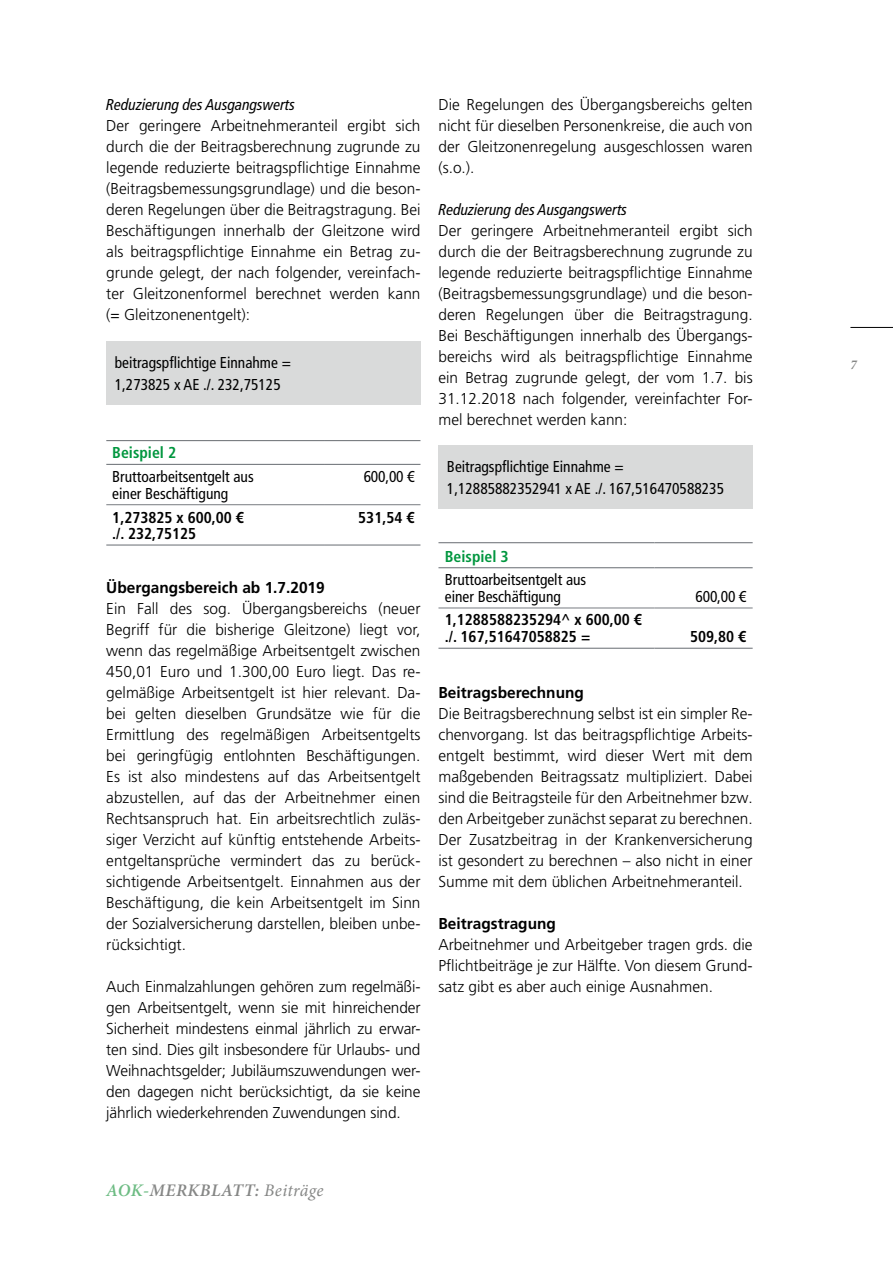
<style>
.page{position:relative;width:893px;height:1263px;background:#fff}
.page>*{position:absolute;margin:0;border:0;box-sizing:border-box;transform-origin:0 0}
.t1{font:italic 600 17.7px "Minion Pro";letter-spacing:.025em;color:#868786}
.t2{font:300 15.75px/21px "Frutiger LT Pro";color:#000;text-align:justify}
.t3{font:condensed 15.75px/22.5px "Frutiger LT Pro";color:#000}
.t4{font:700 condensed 15.75px/16.5px "Frutiger LT Pro";color:#000}
.t5{font:700 15.75px "Frutiger LT Pro";color:#000}
.t6{font:italic condensed 15.75px "Frutiger LT Pro";color:#000}
.t7{font:700 condensed 15.75px "Frutiger LT Pro";color:#00963e}
.t8{font:italic 700 condensed 13.5px "Minion Pro";color:#868786}
.s1{color:#6ebc84}
.s2{font-weight:400}
</style>
<div class="page">
<hr style="left:850px;top:327px;width:43px;height:1px;background:#000">
<div style="left:106px;top:341px;width:314px;height:64px;background:#d9dada"></div>
<hr style="left:654px;top:567px;width:99px;height:1px;background:#787c81">
<hr style="left:438px;top:542px;width:216px;height:1px;background:#787c81">
<hr style="left:654px;top:542px;width:99px;height:1px;background:#787c81">
<hr style="left:654px;top:608px;width:99px;height:1px;background:#787c81">
<hr style="left:438px;top:567px;width:216px;height:1px;background:#787c81">
<hr style="left:438px;top:608px;width:216px;height:1px;background:#787c81">
<hr style="left:438px;top:648px;width:216px;height:1px;background:#787c81">
<hr style="left:654px;top:648px;width:99px;height:1px;background:#787c81">
<div style="left:438px;top:446px;width:315px;height:63px;background:#d9dada"></div>
<hr style="left:106px;top:504px;width:218px;height:1px;background:#787c81">
<hr style="left:324px;top:504px;width:96px;height:1px;background:#787c81">
<hr style="left:106px;top:440px;width:218px;height:1px;background:#787c81">
<hr style="left:324px;top:440px;width:96px;height:1px;background:#787c81">
<hr style="left:106px;top:544px;width:218px;height:2px;background:#787c81">
<hr style="left:324px;top:544px;width:96px;height:2px;background:#787c81">
<hr style="left:106px;top:464px;width:218px;height:1px;background:#787c81">
<hr style="left:324px;top:464px;width:96px;height:1px;background:#787c81">
<p class="t6" style="left:106px;top:96px;width:190px">Reduzierung des Ausgangswerts</p>
<p class="t2" style="left:106px;top:115px;width:316px">Der geringere Arbeitnehmeranteil ergibt sich durch die der Beitragsberechnung zugrunde zu legende reduzierte beitragspflichtige Einnahme (Beitragsbemessungsgrundlage) und die beson&shy;deren Regelungen über die Beitragstragung. Bei Beschäftigungen innerhalb der Gleitzone wird als beitragspflichtige Einnahme ein Betrag zu&shy;grunde gelegt, der nach folgender, vereinfach&shy;ter Gleitzonenformel berechnet werden kann (= Gleitzonenentgelt):</p>
<p class="t3" style="left:115px;top:351px;width:178px">beitragspflichtige Einnahme =<br>1,273825 x AE ./. 232,75125</p>
<p class="t7" style="left:112px;top:444px;width:65px">Beispiel 2</p>
<p class="t3" style="left:112px;top:469px;width:143px;line-height:16.5px">Bruttoarbeitsentgelt aus einer Beschäftigung</p>
<p class="t3" style="left:364px;top:466px;width:52px">600,00 €</p>
<p class="t4" style="left:112px;top:509px;width:133px">1,273825 x 600,00 € ./. 232,75125</p>
<p class="t4" style="left:358px;top:509px;width:58px">531,54 €</p>
<p class="t5" style="left:106px;top:579px;width:220px">Übergangsbereich ab 1.7.2019</p>
<p class="t2" style="left:106px;top:598px;width:316px">Ein Fall des sog. Übergangsbereichs (neuer Begriff für die bisherige Gleitzone) liegt vor, wenn das regelmäßige Arbeitsentgelt zwischen 450,01 Euro und 1.300,00 Euro liegt. Das re&shy;gelmäßige Arbeitsentgelt ist hier relevant. Da&shy;bei gelten dieselben Grundsätze wie für die Ermittlung des regelmäßigen Arbeitsentgelts bei geringfügig entlohnten Beschäftigungen.<br>Es ist also mindestens auf das Arbeitsentgelt abzustellen, auf das der Arbeitnehmer einen Rechtsanspruch hat. Ein arbeitsrechtlich zuläs&shy;siger Verzicht auf künftig entstehende Arbeits&shy;entgeltansprüche vermindert das zu berück&shy;sichtigende Arbeitsentgelt. Einnahmen aus der Beschäftigung, die kein Arbeitsentgelt im Sinn der Sozialversicherung darstellen, bleiben unbe&shy;rücksichtigt.</p>
<p class="t2" style="left:106px;top:976px;width:316px">Auch Einmalzahlungen gehören zum regelmäßi&shy;gen Arbeitsentgelt, wenn sie mit hinreichender Sicherheit mindestens einmal jährlich zu erwar&shy;ten sind. Dies gilt insbesondere für Urlaubs- und Weihnachtsgelder; Jubiläumszuwendungen wer&shy;den dagegen nicht berücksichtigt, da sie keine jährlich wiederkehrenden Zuwendungen sind.</p>
<p class="t2" style="left:438px;top:94px;width:316px">Die Regelungen des Übergangsbereichs gelten nicht für dieselben Personenkreise, die auch von der Gleitzonenregelung ausgeschlossen waren (s.o.).</p>
<p class="t6" style="left:438px;top:201px;width:190px">Reduzierung des Ausgangswerts</p>
<p class="t2" style="left:438px;top:220px;width:316px">Der geringere Arbeitnehmeranteil ergibt sich durch die der Beitragsberechnung zugrunde zu legende reduzierte beitragspflichtige Einnahme (Beitragsbemessungsgrundlage) und die beson&shy;deren Regelungen über die Beitragstragung.<br>Bei Beschäftigungen innerhalb des Übergangs&shy;bereichs wird als beitragspflichtige Einnahme ein Betrag zugrunde gelegt, der vom 1.7. bis 31.12.2018 nach folgender, vereinfachter For&shy;mel berechnet werden kann:</p>
<p class="t3" style="left:447px;top:455px;width:279px">Beitragspflichtige Einnahme =<br>1,12885882352941 x AE ./. 167,516470588235</p>
<p class="t7" style="left:445px;top:547px;width:65px">Beispiel 3</p>
<p class="t3" style="left:445px;top:571px;width:143px;line-height:16.5px">Bruttoarbeitsentgelt aus einer Beschäftigung</p>
<p class="t4" style="left:445px;top:612px;width:198px">1,1288588235294^ x 600,00 € ./. 167,51647058825 =</p>
<p class="t3" style="left:695px;top:585px;width:52px">600,00 €</p>
<p class="t4" style="left:690px;top:628px;width:58px">509,80 €</p>
<p class="t5" style="left:438px;top:684px;width:147px">Beitragsberechnung</p>
<p class="t2" style="left:438px;top:703px;width:316px">Die Beitragsberechnung selbst ist ein simpler Re&shy;chenvorgang. Ist das beitragspflichtige Arbeits&shy;entgelt bestimmt, wird dieser Wert mit dem maßgebenden Beitragssatz multipliziert. Dabei sind die Beitragsteile für den Arbeitnehmer bzw. den Arbeitgeber zunächst separat zu berechnen.<br>Der Zusatzbeitrag in der Krankenversicherung ist gesondert zu berechnen – also nicht in einer Summe mit dem üblichen Arbeitnehmeranteil.</p>
<p class="t5" style="left:438px;top:915px;width:119px">Beitragstragung</p>
<p class="t2" style="left:438px;top:934px;width:316px">Arbeitnehmer und Arbeitgeber tragen grds. die Pflichtbeiträge je zur Hälfte. Von diesem Grund&shy;satz gibt es aber auch einige Ausnahmen.</p>
<p class="t1" style="left:106px;top:1178px;width:219px"><span class="s1">AOK-</span>MERKBLATT: <span class="s2">Beiträge</span></p>
<p class="t8" style="left:850px;top:355px;width:8px">7</p>
</div>
